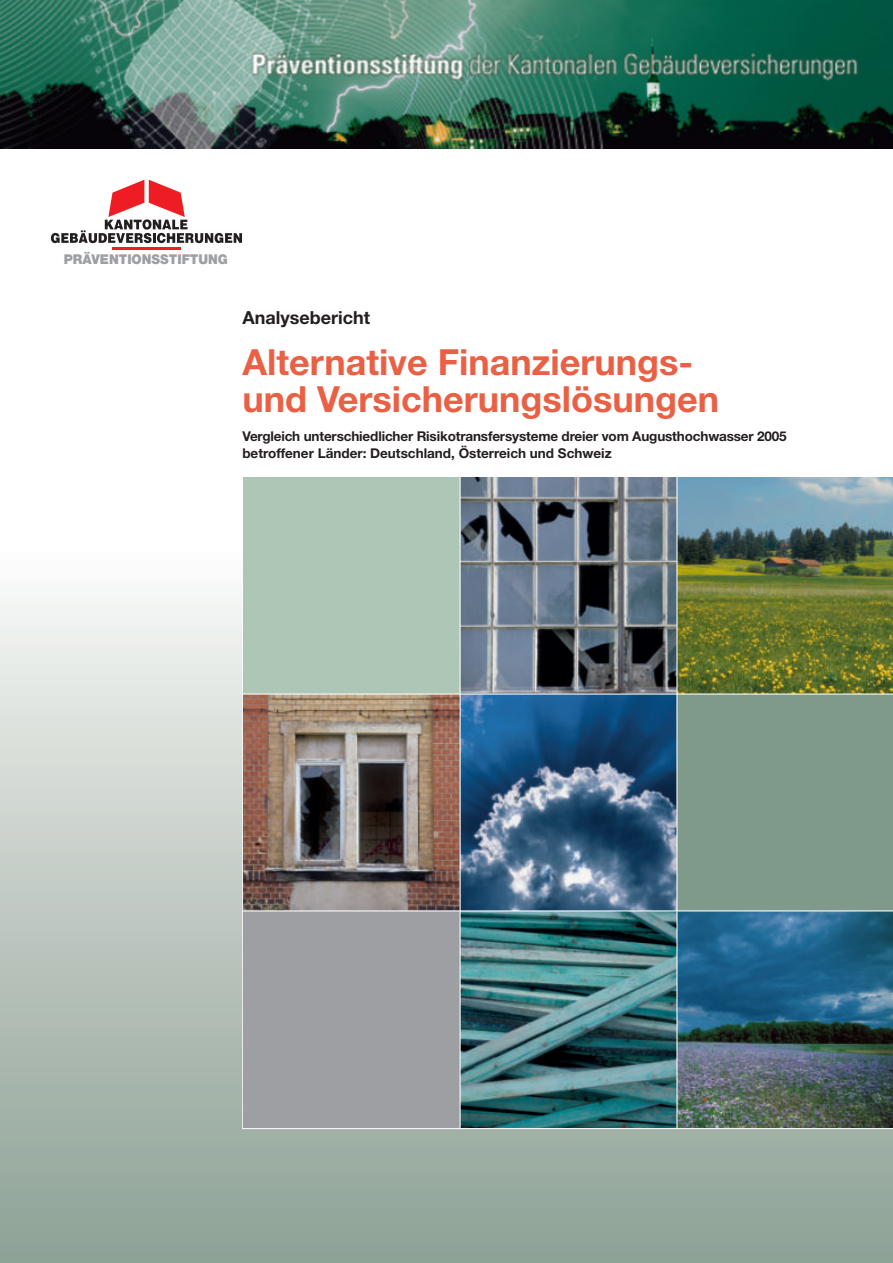
<style>
.page{position:relative;width:893px;height:1263px;background:#fff}
.page>*{position:absolute;margin:0;border:0;box-sizing:border-box;transform-origin:0 0}
.t1{font:700 36px/37.5px "Helvetica Neue";color:#e96045}
.t2{font:700 18px "Helvetica Neue";color:#231f20}
.t3{font:700 13.5px/16.5px "Helvetica Neue";letter-spacing:-.01em;color:#231f20}
.t4{font:900 13.5px "Helvetica Neue";color:#9d9fa2;scale:.95 1}
</style>
<div class="page">
<img style="left:0;top:0;width:893px;height:1263px">
<p class="t4" style="left:64px;top:254px;width:174px">PRÄVENTIONSSTIFTUNG</p>
<h2 class="t2" style="left:242px;top:306px;width:129px">Analysebericht</h2>
<h1 class="t1" style="left:242px;top:342px;width:478px">Alternative Finanzierungs&shy;und Versicherungslösungen</h1>
<p class="t3" style="left:242px;top:428px;width:546px">Vergleich unterschiedlicher Risikotransfersysteme dreier vom Augusthochwasser 2005 betroffener Länder: Deutschland, Österreich und Schweiz</p>
</div>
